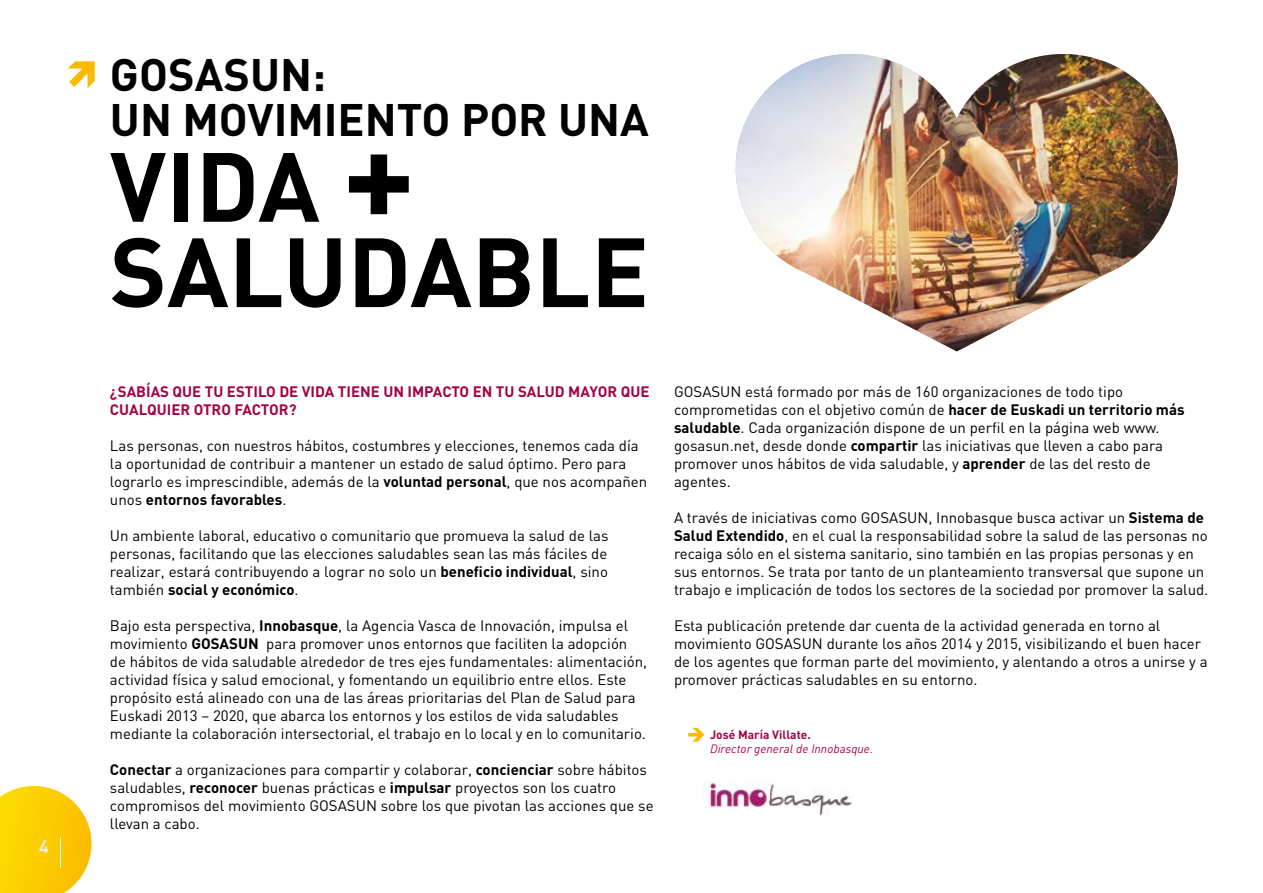
<style>
.page{position:relative;width:1263px;height:893px;background:#fff}
.page>*{position:absolute;margin:0;border:0;box-sizing:border-box;transform-origin:0 0}
.t1{font:700 96.6px/85.3px "DIN";color:#000}
.t2{font:700 45px/45px "DIN";color:#000}
.t3{font:700 18px "DIN";color:#ebebeb}
.t4{font:15px/18px "DIN";color:#000}
.t5{font:700 15px/18px "DIN";color:#a40344}
.t6{font:italic 12px "DIN";color:#a40344}
.t7{font:700 12px "DIN";color:#a40344}
.s1{font-size:135px}
.s2{font-weight:700}
</style>
<div class="page">
<svg style="left:0;top:785px;width:92px;height:108px;background:#fcd322"></svg>
<img style="left:735px;top:54px;width:443px;height:298px">
<svg style="left:68px;top:61px;width:27px;height:27px"></svg>
<hr style="left:60px;top:838px;width:1px;height:30px;background:#fff">
<svg style="left:688px;top:728px;width:16px;height:14px"></svg>
<img style="left:705px;top:780px;width:147px;height:36px">
<p class="t3" style="left:39px;top:834px;width:11px">4</p>
<h2 class="t2" style="left:110px;top:51px;width:540px">GOSASUN:<br>UN MOVIMIENTO POR UNA</h2>
<h1 class="t1" style="left:110px;top:140px;width:541px">VIDA <span class="s1">+<br></span>SALUDABLE</h1>
<p class="t5" style="left:110px;top:382px;width:541px">¿SABÍAS QUE TU ESTILO DE VIDA TIENE UN IMPACTO EN TU SALUD MAYOR QUE<br>CUALQUIER OTRO FACTOR?</p>
<p class="t4" style="left:110px;top:437px;width:539px">Las personas, con nuestros hábitos, costumbres y elecciones, tenemos cada día la oportunidad de contribuir a mantener un estado de salud óptimo. Pero para lograrlo es imprescindible, además de la <span class="s2">voluntad personal</span>, que nos acompañen unos <span class="s2">entornos favorables</span>.</p>
<p class="t4" style="left:110px;top:527px;width:500px;text-align:justify">Un ambiente laboral, educativo o comunitario que promueva la salud de las personas, facilitando que las elecciones saludables sean las más fáciles de realizar, estará contribuyendo a lograr no solo un <span class="s2">beneficio individual</span>, sino también <span class="s2">social y económico</span>.</p>
<p class="t4" style="left:110px;top:617px;width:539px">Bajo esta perspectiva, <span class="s2">Innobasque</span>, la Agencia Vasca de Innovación, impulsa el movimiento <span class="s2">GOSASUN</span> para promover unos entornos que faciliten la adopción de hábitos de vida saludable alrededor de tres ejes fundamentales: alimentación, actividad física y salud emocional, y fomentando un equilibrio entre ellos. Este propósito está alineado con una de las áreas prioritarias del Plan de Salud para Euskadi 2013 – 2020, que abarca los entornos y los estilos de vida saludables mediante la colaboración intersectorial, el trabajo en lo local y en lo comunitario.</p>
<p class="t4" style="left:110px;top:761px;width:545px"><span class="s2">Conectar</span> a organizaciones para compartir y colaborar, <span class="s2">concienciar</span> sobre hábitos saludables, <span class="s2">reconocer</span> buenas prácticas e <span class="s2">impulsar</span> proyectos son los cuatro compromisos del movimiento GOSASUN sobre los que pivotan las acciones que se llevan a cabo.</p>
<p class="t4" style="left:674px;top:382px;width:512px">GOSASUN está formado por más de 160 organizaciones de todo tipo comprometidas con el objetivo común de <span class="s2">hacer de Euskadi un territorio más saludable</span>. Cada organización dispone de un perfil en la página web www. gosasun.net, desde donde <span class="s2">compartir</span> las iniciativas que lleven a cabo para promover unos hábitos de vida saludable, y <span class="s2">aprender</span> de las del resto de agentes.</p>
<p class="t4" style="left:674px;top:508px;width:536px">A través de iniciativas como GOSASUN, Innobasque busca activar un <span class="s2">Sistema de Salud Extendido</span>, en el cual la responsabilidad sobre la salud de las personas no recaiga sólo en el sistema sanitario, sino también en las propias personas y en sus entornos. Se trata por tanto de un planteamiento transversal que supone un trabajo e implicación de todos los sectores de la sociedad por promover la salud.</p>
<p class="t4" style="left:674px;top:616px;width:535px">Esta publicación pretende dar cuenta de la actividad generada en torno al movimiento GOSASUN durante los años 2014 y 2015, visibilizando el buen hacer de los agentes que forman parte del movimiento, y alentando a otros a unirse y a promover prácticas saludables en su entorno.</p>
<p class="t7" style="left:710px;top:726px;width:102px">José María Villate.</p>
<p class="t6" style="left:710px;top:741px;width:165px">Director general de Innobasque.</p>
</div>
